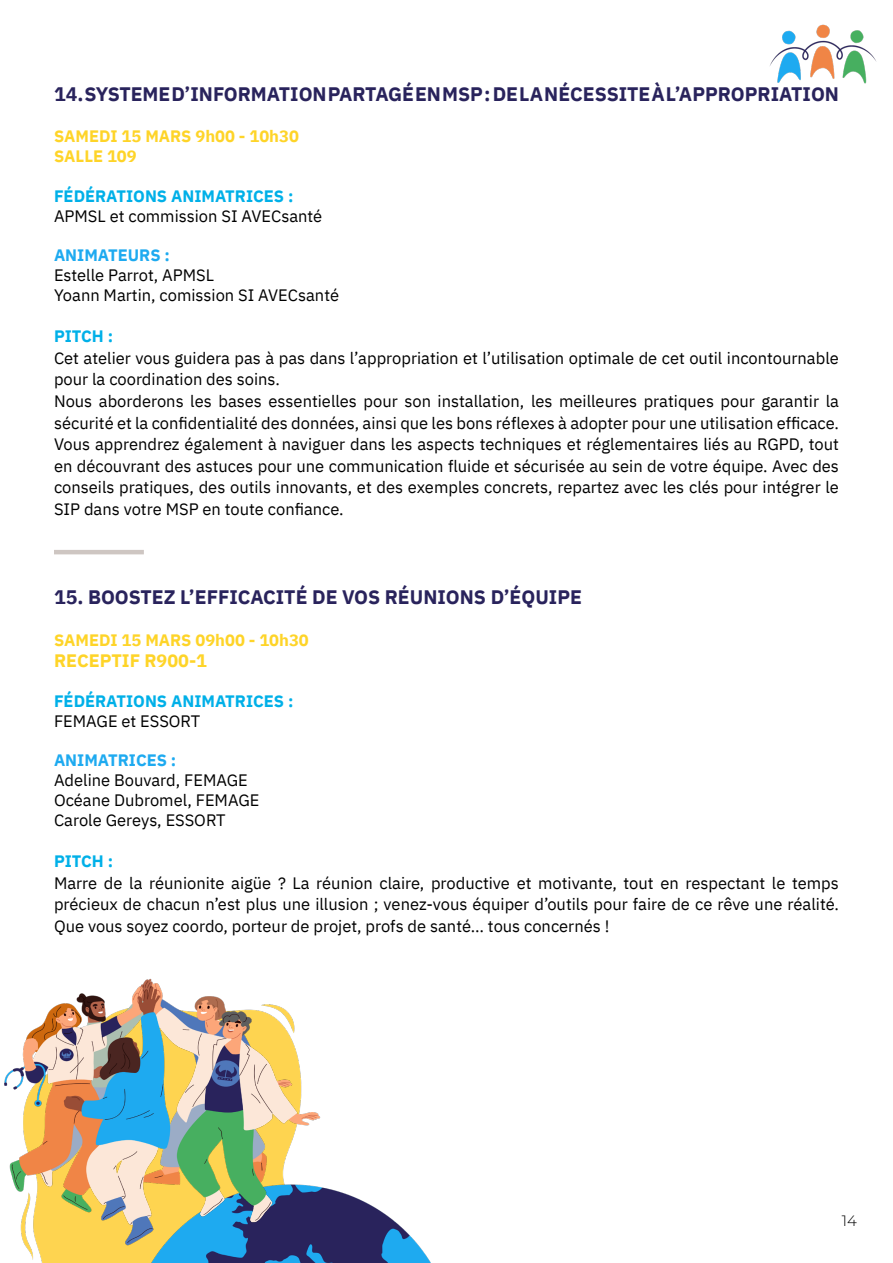
<style>
.page{position:relative;width:893px;height:1263px;background:#fff}
.page>*{position:absolute;margin:0;border:0;box-sizing:border-box;transform-origin:0 0}
.t1{font:700 19.5px "IBM Plex Sans";color:#29235c}
.t2{font:700 18px "IBM Plex Sans";color:#fed428}
.t3{font:16.5px/21.6px "IBM Plex Sans";color:#000}
.t4{font:700 16.5px "IBM Plex Sans";color:#00b0e8}
.t5{font:700 16.5px/19.8px "IBM Plex Sans";color:#fed428}
.t6{font:700 16.5px "IBM Plex Sans";color:#1eaaf0}
.t7{font:300 15px "Montserrat";color:#000}
</style>
<div class="page">
<img style="left:770px;top:24px;width:107px;height:60px">
<img style="left:125px;top:1188px;width:306px;height:75px">
<img style="left:4px;top:978px;width:324px;height:273px">
<hr style="left:54px;top:550px;width:90px;height:4px;background:#cec6c2">
<p class="t1" style="left:54px;top:78px;width:786px">14. SYSTEME D’INFORMATION PARTAGÉ EN MSP : DE LA NÉCESSITE À L’APPROPRIATION</p>
<p class="t5" style="left:54px;top:125px;width:246px">SAMEDI 15 MARS 9h00 - 10h30<br>SALLE 109</p>
<p class="t4" style="left:54px;top:183px;width:241px">FÉDÉRATIONS ANIMATRICES :</p>
<p class="t3" style="left:54px;top:204px;width:270px">APMSL et commission SI AVECsanté</p>
<p class="t6" style="left:54px;top:242px;width:117px">ANIMATEURS :</p>
<p class="t3" style="left:54px;top:264px;width:287px;line-height:19.8px">Estelle Parrot, APMSL<br>Yoann Martin, comission SI AVECsanté</p>
<p class="t4" style="left:54px;top:323px;width:61px">PITCH :</p>
<p class="t3" style="left:54px;top:346px;width:786px">Cet atelier vous guidera pas à pas dans l’appropriation et l’utilisation optimale de cet outil incontournable pour la coordination des soins.<br>Nous aborderons les bases essentielles pour son installation, les meilleures pratiques pour garantir la sécurité et la confidentialité des données, ainsi que les bons réflexes à adopter pour une utilisation efficace.<br>Vous apprendrez également à naviguer dans les aspects techniques et réglementaires liés au RGPD, tout en découvrant des astuces pour une communication fluide et sécurisée au sein de votre équipe. Avec des conseils pratiques, des outils innovants, et des exemples concrets, repartez avec les clés pour intégrer le SIP dans votre MSP en toute confiance.</p>
<p class="t1" style="left:54px;top:582px;width:529px">15. BOOSTEZ L’EFFICACITÉ DE VOS RÉUNIONS D’ÉQUIPE</p>
<p class="t5" style="left:54px;top:628px;width:256px">SAMEDI 15 MARS 09h00 - 10h30</p>
<p class="t2" style="left:54px;top:646px;width:155px">RECEPTIF R900-1</p>
<p class="t4" style="left:54px;top:688px;width:241px">FÉDÉRATIONS ANIMATRICES :</p>
<p class="t3" style="left:54px;top:708px;width:148px">FEMAGE et ESSORT</p>
<p class="t6" style="left:54px;top:747px;width:124px">ANIMATRICES :</p>
<p class="t3" style="left:54px;top:769px;width:207px;line-height:19.8px">Adeline Bouvard, FEMAGE<br>Océane Dubromel, FEMAGE<br>Carole Gereys, ESSORT</p>
<p class="t4" style="left:54px;top:848px;width:61px">PITCH :</p>
<p class="t3" style="left:54px;top:870px;width:786px;text-align:justify">Marre de la réunionite aigüe ? La réunion claire, productive et motivante, tout en respectant le temps précieux de chacun n’est plus une illusion ; venez-vous équiper d’outils pour faire de ce rêve une réalité.<br>Que vous soyez coordo, porteur de projet, profs de santé… tous concernés !</p>
<p class="t7" style="left:842px;top:1210px;width:17px">14</p>
</div>
